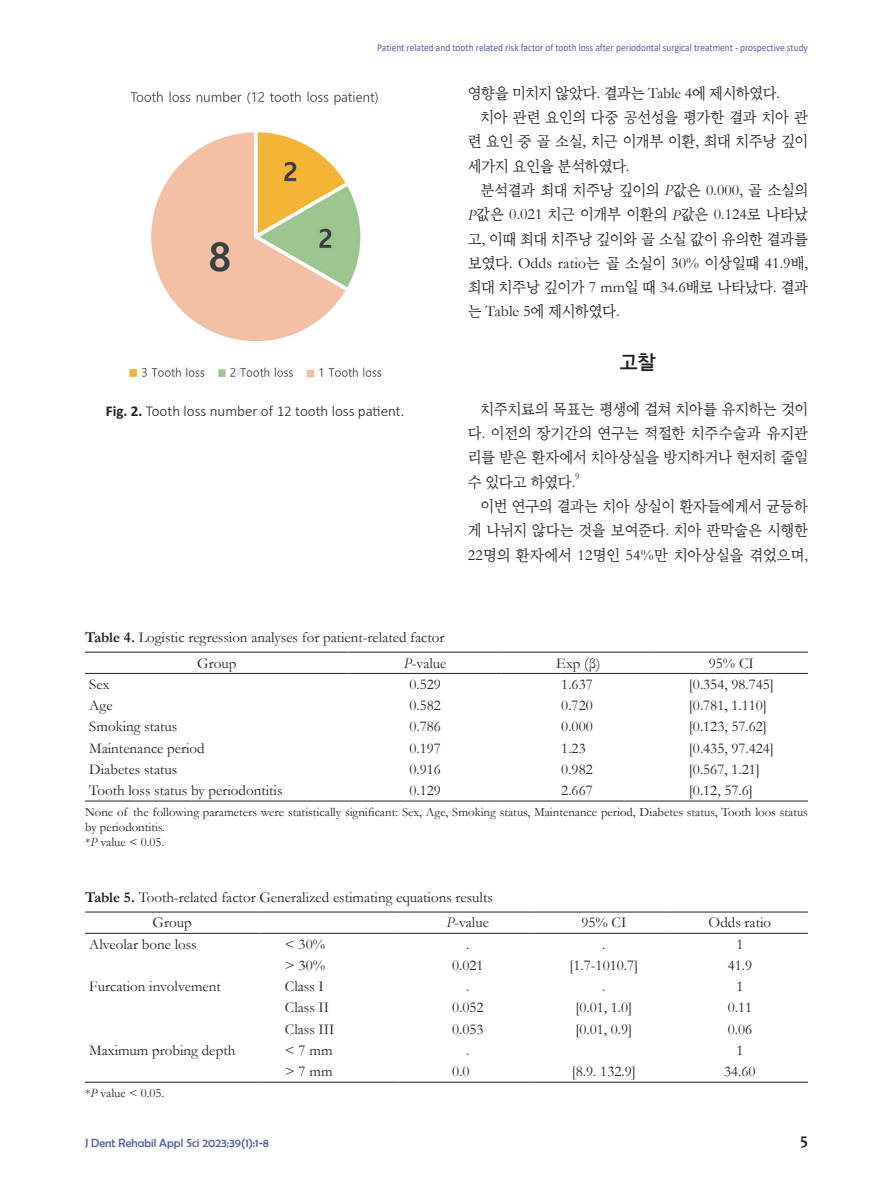
<style>
.page{position:relative;width:893px;height:1191px;background:#fff}
.page>*{position:absolute;margin:0;border:0;box-sizing:border-box;transform-origin:0 0}
.t1{font:19.5px "Bareun Dotum Pro 2";color:#231f20}
.t2{font:700 16.5px "Candara";color:#231f20;scale:.95 1}
.t3{font:15.75px/24.3px "Bareun Batang Pro 1";color:#231f20;text-align:justify;scale:.96 1}
.t4{font:15.75px "Garamond";letter-spacing:.005em;color:#231f20}
.t5{font:15px/25.8px "Garamond";color:#231f20}
.t6{font:300 15px "Calibri";color:#231f20}
.t7{font:12.75px/15px "Garamond";color:#231f20}
.t8{font:12px "Berlin Sans FB";color:#535da8}
.t9{font:10.5px "Calibri";color:#535da8;scale:.9 1}
.t10{font:9.15px "Garamond";color:#231f20}
.s1{font-weight:700}
.s2{font-family:"Garamond"}
.s3{font-family:"Garamond";font-style:italic}
.s4{font-family:"Bareun Batang Pro 1"}
.s5{font-style:italic}
</style>
<div class="page">
<hr style="left:85px;top:800px;width:264px;height:1px;background:#231f20">
<hr style="left:349px;top:800px;width:153px;height:1px;background:#231f20">
<hr style="left:502px;top:800px;width:153px;height:1px;background:#231f20">
<hr style="left:655px;top:800px;width:153px;height:1px;background:#231f20">
<hr style="left:85px;top:652px;width:264px;height:1px;background:#231f20">
<hr style="left:349px;top:652px;width:153px;height:1px;background:#231f20">
<hr style="left:502px;top:652px;width:153px;height:1px;background:#231f20">
<hr style="left:655px;top:652px;width:153px;height:1px;background:#231f20">
<hr style="left:85px;top:673px;width:264px;height:1px;background:#231f20">
<hr style="left:349px;top:673px;width:153px;height:1px;background:#231f20">
<hr style="left:502px;top:673px;width:153px;height:1px;background:#231f20">
<hr style="left:655px;top:673px;width:153px;height:1px;background:#231f20">
<hr style="left:85px;top:1081px;width:174px;height:1px;background:#231f20">
<hr style="left:259px;top:1081px;width:141px;height:1px;background:#231f20">
<hr style="left:400px;top:1081px;width:136px;height:1px;background:#231f20">
<hr style="left:536px;top:1081px;width:136px;height:1px;background:#231f20">
<hr style="left:672px;top:1081px;width:136px;height:1px;background:#231f20">
<hr style="left:85px;top:911px;width:174px;height:1px;background:#231f20">
<hr style="left:259px;top:911px;width:141px;height:1px;background:#231f20">
<hr style="left:400px;top:911px;width:136px;height:1px;background:#231f20">
<hr style="left:536px;top:911px;width:136px;height:1px;background:#231f20">
<hr style="left:672px;top:911px;width:136px;height:1px;background:#231f20">
<hr style="left:85px;top:933px;width:174px;height:1px;background:#231f20">
<hr style="left:259px;top:933px;width:141px;height:1px;background:#231f20">
<hr style="left:400px;top:933px;width:136px;height:1px;background:#231f20">
<hr style="left:536px;top:933px;width:136px;height:1px;background:#231f20">
<hr style="left:672px;top:933px;width:136px;height:1px;background:#231f20">
<img style="left:130px;top:91px;width:248px;height:14px">
<img style="left:151px;top:132px;width:210px;height:210px">
<img style="left:129px;top:367px;width:253px;height:11px">
<p class="t9" style="left:377px;top:40px;width:480px">Patient related and tooth related risk factor of tooth loss after periodontal surgical treatment - prospective study</p>
<p class="t6" style="left:106px;top:402px;width:300px"><span class="s1">Fig. 2.</span> Tooth loss number of 12 tooth loss patient.</p>
<p class="t3" style="left:468px;top:81px;width:327px">영향을 미치지 않았다<span class="s2">.</span> 결과는 <span class="s2">Table 4</span>에 제시하였다<span class="s2">.</span></p>
<p class="t3" style="left:480px;top:105px;width:343px">치아 관련 요인의 다중 공선성을 평가한 결과 치아 관</p>
<p class="t3" style="left:468px;top:129px;width:356px">련 요인 중 골 소실<span class="s2">,</span> 치근 이개부 이환<span class="s2">,</span> 최대 치주낭 깊이</p>
<p class="t3" style="left:468px;top:154px;width:170px">세가지 요인을 분석하였다<span class="s2">.</span></p>
<p class="t3" style="left:480px;top:178px;width:343px">분석결과 최대 치주낭 깊이의 <span class="s3">P</span>값은 <span class="s2">0.000,</span> 골 소실의</p>
<p class="t3" style="left:468px;top:202px;width:356px"><span class="s3">P</span>값은 <span class="s2">0.021</span> 치근 이개부 이환의 <span class="s3">P</span>값은 <span class="s2">0.124</span>로 나타났</p>
<p class="t3" style="left:468px;top:227px;width:356px">고<span class="s2">,</span> 이때 최대 치주낭 깊이와 골 소실 값이 유의한 결과를</p>
<p class="t4" style="left:468px;top:252px;width:342px"><span class="s4">보였다</span>. Odds ratio<span class="s4">는 골 소실이</span> 30% <span class="s4">이상일때</span> 41.9<span class="s4">배</span>,</p>
<p class="t3" style="left:468px;top:275px;width:356px">최대 치주낭 깊이가 <span class="s2">7 mm</span>일 때 <span class="s2">34.6</span>배로 나타났다<span class="s2">.</span> 결과 는 <span class="s2">Table 5</span>에 제시하였다<span class="s2">.</span></p>
<h1 class="t1" style="left:620px;top:352px;width:38px">고찰</h1>
<p class="t3" style="left:468px;top:397px;width:356px;text-indent:13px">치주치료의 목표는 평생에 걸쳐 치아를 유지하는 것이 다<span class="s2">.</span> 이전의 장기간의 연구는 적절한 치주수술과 유지관 리를 받은 환자에서 치아상실을 방지하거나 현저히 줄일 수 있다고 하였다<span class="s2">.</span></p>
<p class="t10" style="left:575px;top:470px;width:6px">9</p>
<p class="t3" style="left:468px;top:494px;width:356px;text-indent:13px">이번 연구의 결과는 치아 상실이 환자들에게서 균등하 게 나뉘지 않다는 것을 보여준다<span class="s2">.</span> 치아 판막술은 시행한 <span class="s2">22</span>명의 환자에서 <span class="s2">12</span>명인 <span class="s2">54%</span>만 치아상실을 겪었으며<span class="s2">,</span></p>
<p class="t5" style="left:197px;top:624px;width:249px;text-indent:-112px"><span class="s1">Table 4.</span> Logistic regression analyses for patient-related factor<br>Group</p>
<p class="t5" style="left:404px;top:649px;width:44px"><span class="s5">P</span>-value</p>
<p class="t5" style="left:556px;top:649px;width:46px">Exp (β)</p>
<p class="t5" style="left:709px;top:649px;width:46px">95% CI</p>
<p class="t5" style="left:89px;top:671px;width:22px">Sex</p>
<p class="t5" style="left:410px;top:671px;width:33px">0.529</p>
<p class="t5" style="left:561px;top:671px;width:33px">1.637</p>
<p class="t5" style="left:689px;top:671px;width:87px">[0.354, 98.745]</p>
<p class="t5" style="left:89px;top:692px;width:25px">Age</p>
<p class="t5" style="left:410px;top:692px;width:33px">0.582</p>
<p class="t5" style="left:561px;top:692px;width:33px">0.720</p>
<p class="t5" style="left:689px;top:692px;width:80px">[0.781, 1.110]</p>
<p class="t5" style="left:89px;top:713px;width:90px">Smoking status</p>
<p class="t5" style="left:410px;top:713px;width:33px">0.786</p>
<p class="t5" style="left:561px;top:713px;width:33px">0.000</p>
<p class="t5" style="left:689px;top:713px;width:80px">[0.123, 57.62]</p>
<p class="t5" style="left:89px;top:734px;width:117px">Maintenance period</p>
<p class="t5" style="left:410px;top:734px;width:33px">0.197</p>
<p class="t5" style="left:561px;top:734px;width:26px">1.23</p>
<p class="t5" style="left:689px;top:734px;width:87px">[0.435, 97.424]</p>
<p class="t5" style="left:89px;top:756px;width:90px">Diabetes status</p>
<p class="t5" style="left:410px;top:756px;width:33px">0.916</p>
<p class="t5" style="left:561px;top:756px;width:33px">0.982</p>
<p class="t5" style="left:689px;top:756px;width:72px">[0.567, 1.21]</p>
<p class="t5" style="left:89px;top:777px;width:195px">Tooth loss status by periodontitis</p>
<p class="t5" style="left:410px;top:777px;width:33px">0.129</p>
<p class="t5" style="left:561px;top:777px;width:33px">2.667</p>
<p class="t5" style="left:689px;top:777px;width:65px">[0.12, 57.6]</p>
<p class="t7" style="left:85px;top:804px;width:724px">None of the following parameters were statistically significant: Sex, Age, Smoking status, Maintenance period, Diabetes status, Tooth loos status by periodontitis.<br>*<span class="s5">P</span> value &lt; 0.05.</p>
<p class="t5" style="left:153px;top:883px;width:342px;text-indent:-68px"><span class="s1">Table 5.</span> Tooth-related factor Generalized estimating equations results<br>Group</p>
<p class="t5" style="left:446px;top:909px;width:44px"><span class="s5">P</span>-value</p>
<p class="t5" style="left:581px;top:909px;width:46px">95% CI</p>
<p class="t5" style="left:709px;top:909px;width:64px">Odds ratio</p>
<p class="t5" style="left:89px;top:931px;width:109px">Alveolar bone loss</p>
<p class="t5" style="left:285px;top:931px;width:42px">&lt; 30%</p>
<p class="t5" style="left:466px;top:931px;width:5px">.</p>
<p class="t5" style="left:602px;top:931px;width:5px">.</p>
<p class="t5" style="left:736px;top:931px;width:9px">1</p>
<p class="t5" style="left:285px;top:952px;width:42px">&gt; 30%</p>
<p class="t5" style="left:452px;top:952px;width:33px">0.021</p>
<p class="t5" style="left:569px;top:952px;width:70px">[1.7-1010.7]</p>
<p class="t5" style="left:728px;top:952px;width:26px">41.9</p>
<p class="t5" style="left:89px;top:973px;width:133px">Furcation involvement</p>
<p class="t5" style="left:285px;top:973px;width:41px">Class I</p>
<p class="t5" style="left:466px;top:973px;width:5px">.</p>
<p class="t5" style="left:602px;top:973px;width:5px">.</p>
<p class="t5" style="left:736px;top:973px;width:9px">1</p>
<p class="t5" style="left:285px;top:994px;width:46px">Class II</p>
<p class="t5" style="left:452px;top:994px;width:33px">0.052</p>
<p class="t5" style="left:575px;top:994px;width:58px">[0.01, 1.0]</p>
<p class="t5" style="left:728px;top:994px;width:26px">0.11</p>
<p class="t5" style="left:285px;top:1015px;width:51px">Class III</p>
<p class="t5" style="left:452px;top:1015px;width:33px">0.053</p>
<p class="t5" style="left:575px;top:1015px;width:58px">[0.01, 0.9]</p>
<p class="t5" style="left:728px;top:1015px;width:26px">0.06</p>
<p class="t5" style="left:89px;top:1037px;width:148px">Maximum probing depth</p>
<p class="t5" style="left:285px;top:1037px;width:49px">&lt; 7 mm</p>
<p class="t5" style="left:466px;top:1037px;width:5px">.</p>
<p class="t5" style="left:736px;top:1037px;width:9px">1</p>
<p class="t5" style="left:285px;top:1058px;width:49px">&gt; 7 mm</p>
<p class="t5" style="left:452px;top:1058px;width:19px">0.0</p>
<p class="t5" style="left:572px;top:1058px;width:65px">[8.9. 132.9]</p>
<p class="t5" style="left:724px;top:1058px;width:33px">34.60</p>
<p class="t7" style="left:85px;top:1085px;width:81px">*<span class="s5">P</span> value &lt; 0.05.</p>
<p class="t8" style="left:85px;top:1135px;width:185px">J Dent Rehabil Appl Sci 2023;39(1):1-8</p>
<p class="t2" style="left:800px;top:1129px;width:9px">5</p>
</div>
